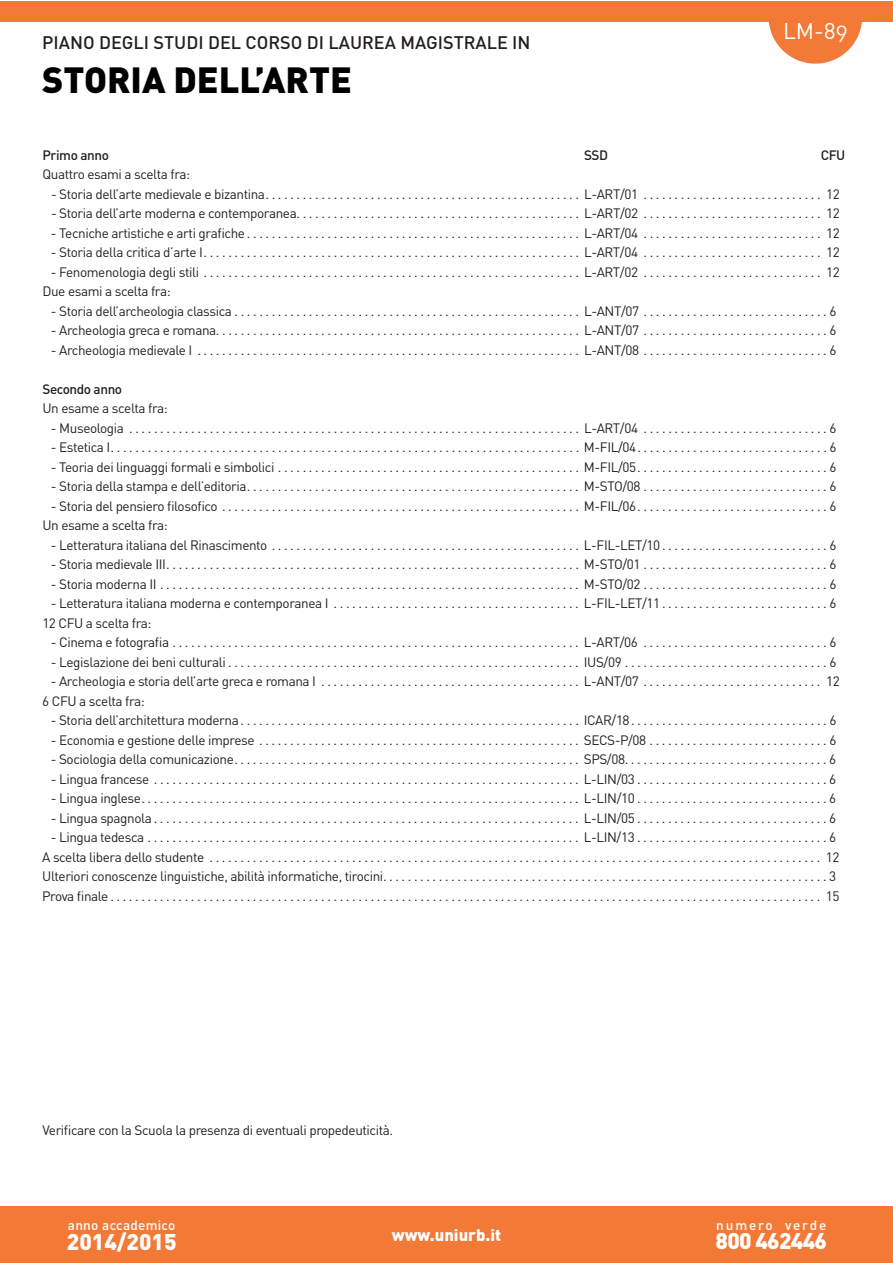
<style>
.page{position:relative;width:893px;height:1263px;background:#fff}
.page>*{position:absolute;margin:0;border:0;box-sizing:border-box;transform-origin:0 0}
.t1{font:900 36px "DIN";color:#000}
.t2{font:900 22.5px "DIN";color:#fff}
.t3{font:900 22.5px "DIN";letter-spacing:-.03em;color:#fff}
.t4{font:22.5px "DIN Regular Alternate";color:#fff}
.t5{font:500 18px "DIN";color:#231f20}
.t6{font:900 16.5px "DIN";color:#fff}
.t7{font:13.5px/19.5px "DIN";letter-spacing:-.03em;color:#231f20}
.t8{font:500 13.5px "DIN";letter-spacing:-.03em;color:#231f20}
.t9{font:500 13.5px "DIN";letter-spacing:.02em;color:#fff}
.t10{font:500 13.5px "DIN";letter-spacing:.14em;color:#fff}
</style>
<div class="page">
<svg style="left:769px;top:22px;width:93px;height:42px"></svg>
<div style="left:0;top:1px;width:892px;height:21px;background:#f37937"></div>
<div style="left:0;top:1206px;width:892px;height:57px;background:#f37937"></div>
<h3 class="t5" style="left:42px;top:31px;width:490px">PIANO DEGLI STUDI DEL CORSO DI LAUREA MAGISTRALE IN</h3>
<h1 class="t1" style="left:42px;top:56px;width:311px">STORIA DELL’ARTE</h1>
<h2 class="t4" style="left:783px;top:16px;width:66px">LM-89</h2>
<p class="t8" style="left:43px;top:146px;width:68px">Primo anno</p>
<p class="t8" style="left:584px;top:146px;width:25px">SSD</p>
<p class="t8" style="left:821px;top:146px;width:26px">CFU</p>
<p class="t7" style="left:43px;top:165px;width:149px">Quattro esami a scelta fra:</p>
<p class="t7" style="left:51px;top:184px;width:790px">- Storia dell’arte medievale e bizantina ................................................... L-ART/01 ............................. 12</p>
<p class="t7" style="left:51px;top:204px;width:790px">- Storia dell’arte moderna e contemporanea .............................................. L-ART/02 ............................. 12</p>
<p class="t7" style="left:51px;top:223px;width:790px">- Tecniche artistiche e arti grafiche ...................................................... L-ART/04 ............................. 12</p>
<p class="t7" style="left:51px;top:243px;width:790px">- Storia della critica d’arte I ............................................................. L-ART/04 ............................. 12</p>
<p class="t7" style="left:42px;top:262px;width:799px;text-indent:9px">- Fenomenologia degli stili ............................................................. L-ART/02 ............................. 12<br>Due esami a scelta fra:</p>
<p class="t7" style="left:51px;top:301px;width:787px">- Storia dell’archeologia classica ........................................................ L-ANT/07 ..............................6</p>
<p class="t7" style="left:51px;top:321px;width:787px">- Archeologia greca e romana. . . . . . . . . . . . . . . . . . . . . . . . . . . . . . . . . . . . . . . . . . . . . . . . . . . . . . . . . . . L-ANT/07 ..............................6</p>
<p class="t7" style="left:51px;top:340px;width:787px">- Archeologia medievale I .............................................................. L-ANT/08 ..............................6</p>
<p class="t8" style="left:42px;top:380px;width:81px">Secondo anno</p>
<p class="t7" style="left:42px;top:399px;width:127px">Un esame a scelta fra:</p>
<p class="t7" style="left:51px;top:418px;width:787px">- Museologia ......................................................................... L-ART/04 ..............................6</p>
<p class="t7" style="left:51px;top:438px;width:787px">- Estetica I ............................................................................ M-FIL/04 ...............................6</p>
<p class="t7" style="left:51px;top:457px;width:787px">- Teoria dei linguaggi formali e simbolici ................................................. M-FIL/05 ...............................6</p>
<p class="t7" style="left:51px;top:477px;width:787px">- Storia della stampa e dell’editoria ...................................................... M-STO/08 ..............................6</p>
<p class="t7" style="left:42px;top:496px;width:796px;text-indent:9px">- Storia del pensiero filosofico .......................................................... M-FIL/06 ...............................6<br>Un esame a scelta fra:</p>
<p class="t7" style="left:51px;top:535px;width:787px">- Letteratura italiana del Rinascimento .................................................. L-FIL-LET/10 ...........................6</p>
<p class="t7" style="left:51px;top:554px;width:787px">- Storia medievale III ................................................................... M-STO/01 ..............................6</p>
<p class="t7" style="left:51px;top:574px;width:787px">- Storia moderna II .................................................................... M-STO/02 ..............................6</p>
<p class="t7" style="left:42px;top:593px;width:796px;text-indent:9px">- Letteratura italiana moderna e contemporanea I ........................................ L-FIL-LET/11 ...........................6<br>12 CFU a scelta fra:</p>
<p class="t7" style="left:51px;top:632px;width:787px">- Cinema e fotografia .................................................................. L-ART/06 ..............................6</p>
<p class="t7" style="left:51px;top:652px;width:787px">- Legislazione dei beni culturali ......................................................... IUS/09 .................................6</p>
<p class="t7" style="left:42px;top:671px;width:799px;text-indent:9px">- Archeologia e storia dell’arte greca e romana I .......................................... L-ANT/07 ............................. 12<br>6 CFU a scelta fra:</p>
<p class="t7" style="left:51px;top:710px;width:787px">- Storia dell’architettura moderna ....................................................... ICAR/18 ................................6</p>
<p class="t7" style="left:51px;top:730px;width:787px">- Economia e gestione delle imprese .................................................... SECS-P/08 .............................6</p>
<p class="t7" style="left:51px;top:749px;width:787px">- Sociologia della comunicazione ........................................................ SPS/08 .................................6</p>
<p class="t7" style="left:51px;top:769px;width:787px">- Lingua francese ..................................................................... L-LIN/03 ...............................6</p>
<p class="t7" style="left:51px;top:788px;width:787px">- Lingua inglese ....................................................................... L-LIN/10 ...............................6</p>
<p class="t7" style="left:51px;top:808px;width:787px">- Lingua spagnola ..................................................................... L-LIN/05 ...............................6</p>
<p class="t7" style="left:42px;top:827px;width:799px;text-align:center">- Lingua tedesca ...................................................................... L-LIN/13 ...............................6<br>A scelta libera dello studente ............................................................. . . . . . . . . . . . . . . . . . . . . . . . . . . . . . . . . . . . . . . 12<br>Ulteriori conoscenze linguistiche, abilità informatiche, tirocini . . . . . . . . . . . . . . . . . . . . . . . . . . . . . . . . . . . . . . . . . . . . . . . . . . . . . . . . . . . . . . . . . . . . . . . . 3<br>Prova finale ............................................................................. . . . . . . . . . . . . . . . . . . . . . . . . . . . . . . . . . . . . . . 15</p>
<p class="t7" style="left:43px;top:1120px;width:352px">Verificare con la Scuola la presenza di eventuali propedeuticità.</p>
<p class="t9" style="left:68px;top:1217px;width:109px">anno accademico</p>
<h2 class="t2" style="left:67px;top:1227px;width:111px">2014/2015</h2>
<p class="t6" style="left:392px;top:1224px;width:111px">www.uniurb.it</p>
<p class="t10" style="left:716px;top:1216px;width:112px">numero verde</p>
<h2 class="t3" style="left:715px;top:1226px;width:113px">800 462446</h2>
</div>
